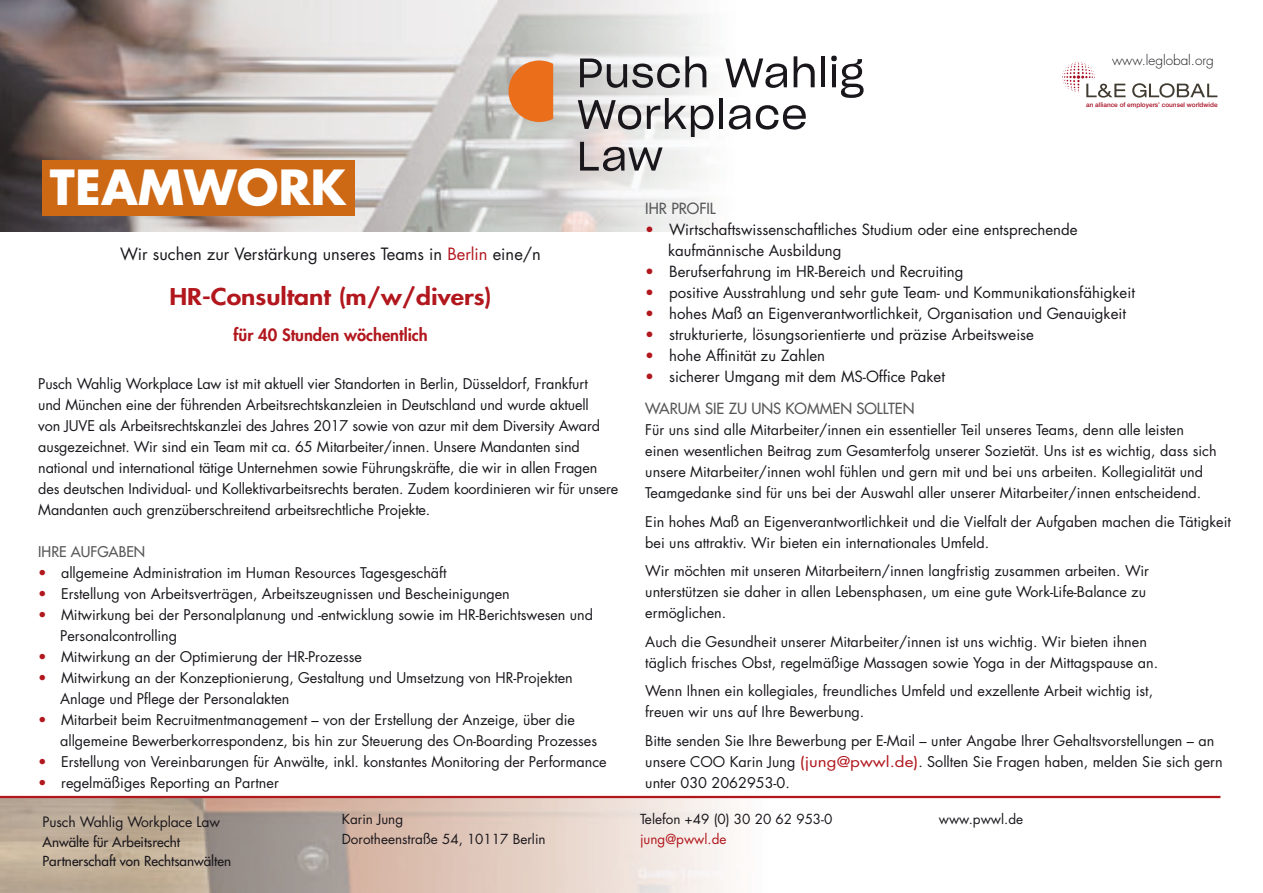
<style>
.page{position:relative;width:1263px;height:893px;background:#fff}
.page>*{position:absolute;margin:0;border:0;box-sizing:border-box;transform-origin:0 0}
.t1{font:700 47.1px "Futura Std";color:#fff}
.t2{font:800 22.5px "Futura Std";color:#b1171d;scale:1.18 1}
.t3{font:16.5px "Futura Std";color:#1a171c}
.t4{font:800 16.5px "Futura Std";color:#b1171d}
.t5{font:15px/21px "Futura Std";color:#1a171c}
.t6{font:500 15px "Futura Std";color:#58585a}
.t7{font:14.4px/21px "Futura Std";letter-spacing:-.005em;color:#1a171c}
.t8{font:500 14.4px "Futura Std";color:#58585a}
.t9{font:13.95px "Futura Std";letter-spacing:-.01em;color:#1a171c}
.t10{font:13.5px/19.5px "Futura Std";color:#1a171c}
.t11{font:500 13.5px/19.5px "Futura Std";color:#1a171c}
.t12{font:300 13.5px "Futura Std";color:#1a171c}
.t13{font:13.5px "Futura Std";color:#b1171d}
.t14{font:500 6.45px "Helvetica Neue";color:#a70d22}
.s1{color:#b1171d}
</style>
<div class="page">
<img style="left:0;top:0;width:1218px;height:232px">
<svg style="left:1132px;top:83px;width:85px;height:15px"></svg>
<svg style="left:1062px;top:62px;width:63px;height:36px"></svg>
<hr style="left:0;top:796px;width:1220px;height:2px;background:#b1171d">
<div style="left:43px;top:160px;width:312px;height:55px;background:#cd6815"></div>
<svg style="left:580px;top:56px;width:126px;height:32px"></svg>
<svg style="left:725px;top:59px;width:62px;height:29px"></svg>
<svg style="left:794px;top:56px;width:21px;height:31px"></svg>
<hr style="left:821px;top:56px;width:4px;height:31px;background:#1a171c">
<svg style="left:831px;top:56px;width:33px;height:42px"></svg>
<hr style="left:719px;top:98px;width:4px;height:31px;background:#1a171c">
<svg style="left:729px;top:105px;width:21px;height:25px"></svg>
<svg style="left:756px;top:105px;width:50px;height:25px"></svg>
<svg style="left:578px;top:98px;width:135px;height:73px"></svg>
<svg style="left:508px;top:61px;width:45px;height:61px;background:#e57c37"></svg>
<p class="t12" style="left:1112px;top:52px;width:103px">www.leglobal.org</p>
<h1 class="t1" style="left:50px;top:156px;width:298px">TEAMWORK</h1>
<p class="t3" style="left:120px;top:243px;width:422px">Wir suchen zur Verstärkung unseres Teams in <span class="s1">Berlin</span> eine/n</p>
<h2 class="t2" style="left:169px;top:282px;width:275px">HR-Consultant (m/w/divers)</h2>
<p class="t4" style="left:233px;top:324px;width:196px">für 40 Stunden wöchentlich</p>
<p class="t7" style="left:38px;top:374px;width:582px">Pusch Wahlig Workplace Law ist mit aktuell vier Standorten in Berlin, Düsseldorf, Frankfurt<br>und München eine der führenden Arbeitsrechtskanzleien in Deutschland und wurde aktuell<br>von JUVE als Arbeitsrechtskanzlei des Jahres 2017 sowie von azur mit dem Diversity Award ausgezeichnet. Wir sind ein Team mit ca. 65 Mitarbeiter/innen. Unsere Mandanten sind national und international tätige Unternehmen sowie Führungskräfte, die wir in allen Fragen des deutschen Individual- und Kollektivarbeitsrechts beraten. Zudem koordinieren wir für unsere Mandanten auch grenzüberschreitend arbeitsrechtliche Projekte.</p>
<p class="t8" style="left:38px;top:543px;width:108px">IHRE AUFGABEN</p>
<p class="t7" style="left:38px;top:563px;width:410px"><span class="s1">•</span> allgemeine Administration im Human Resources Tagesgeschäft</p>
<p class="t7" style="left:38px;top:584px;width:473px"><span class="s1">•</span> Erstellung von Arbeitsverträgen, Arbeitszeugnissen und Bescheinigungen</p>
<p class="t7" style="left:60px;top:605px;width:534px;text-indent:-22px"><span class="s1">•</span> Mitwirkung bei der Personalplanung und -entwicklung sowie im HR-Berichtswesen und<br>Personalcontrolling</p>
<p class="t7" style="left:38px;top:647px;width:325px"><span class="s1">•</span> Mitwirkung an der Optimierung der HR-Prozesse</p>
<p class="t7" style="left:60px;top:668px;width:514px;text-indent:-22px"><span class="s1">•</span> Mitwirkung an der Konzeptionierung, Gestaltung und Umsetzung von HR-Projekten<br>Anlage und Pflege der Personalakten</p>
<p class="t7" style="left:60px;top:710px;width:538px;text-indent:-22px"><span class="s1">•</span> Mitarbeit beim Recruitmentmanagement – von der Erstellung der Anzeige, über die allgemeine Bewerberkorrespondenz, bis hin zur Steuerung des On-Boarding Prozesses</p>
<p class="t7" style="left:38px;top:752px;width:570px"><span class="s1">•</span> Erstellung von Vereinbarungen für Anwälte, inkl. konstantes Monitoring der Performance</p>
<p class="t7" style="left:38px;top:773px;width:242px"><span class="s1">•</span> regelmäßiges Reporting an Partner</p>
<p class="t14" style="left:1086px;top:99px;width:133px">an alliance of employers’ counsel worldwide</p>
<p class="t6" style="left:645px;top:199px;width:72px">IHR PROFIL</p>
<p class="t5" style="left:668px;top:219px;width:411px;text-indent:-23px"><span class="s1">•</span> Wirtschaftswissenschaftliches Studium oder eine entsprechende kaufmännische Ausbildung</p>
<p class="t5" style="left:645px;top:261px;width:320px"><span class="s1">•</span> Berufserfahrung im HR-Bereich und Recruiting</p>
<p class="t5" style="left:645px;top:282px;width:491px"><span class="s1">•</span> positive Ausstrahlung und sehr gute Team- und Kommunikationsfähigkeit</p>
<p class="t5" style="left:645px;top:303px;width:482px"><span class="s1">•</span> hohes Maß an Eigenverantwortlichkeit, Organisation und Genauigkeit</p>
<p class="t5" style="left:645px;top:324px;width:390px"><span class="s1">•</span> strukturierte, lösungsorientierte und präzise Arbeitsweise</p>
<p class="t5" style="left:645px;top:345px;width:181px"><span class="s1">•</span> hohe Affinität zu Zahlen</p>
<p class="t5" style="left:645px;top:366px;width:301px"><span class="s1">•</span> sicherer Umgang mit dem MS-Office Paket</p>
<p class="t6" style="left:645px;top:399px;width:271px">WARUM SIE ZU UNS KOMMEN SOLLTEN</p>
<p class="t7" style="left:645px;top:420px;width:573px">Für uns sind alle Mitarbeiter/innen ein essentieller Teil unseres Teams, denn alle leisten einen wesentlichen Beitrag zum Gesamterfolg unserer Sozietät. Uns ist es wichtig, dass sich unsere Mitarbeiter/innen wohl fühlen und gern mit und bei uns arbeiten. Kollegialität und Teamgedanke sind für uns bei der Auswahl aller unserer Mitarbeiter/innen entscheidend.</p>
<p class="t7" style="left:645px;top:511px;width:587px">Ein hohes Maß an Eigenverantwortlichkeit und die Vielfalt der Aufgaben machen die Tätigkeit bei uns attraktiv. Wir bieten ein internationales Umfeld.</p>
<p class="t7" style="left:645px;top:561px;width:505px">Wir möchten mit unseren Mitarbeitern/innen langfristig zusammen arbeiten. Wir unterstützen sie daher in allen Lebensphasen, um eine gute Work-Life-Balance zu ermöglichen.</p>
<p class="t7" style="left:645px;top:631px;width:514px">Auch die Gesundheit unserer Mitarbeiter/innen ist uns wichtig. Wir bieten ihnen täglich frisches Obst, regelmäßige Massagen sowie Yoga in der Mittagspause an.</p>
<p class="t7" style="left:645px;top:681px;width:509px">Wenn Ihnen ein kollegiales, freundliches Umfeld und exzellente Arbeit wichtig ist, freuen wir uns auf Ihre Bewerbung.</p>
<p class="t7" style="left:645px;top:730px;width:579px">Bitte senden Sie Ihre Bewerbung per E-Mail – unter Angabe Ihrer Gehaltsvorstellungen – an unsere COO Karin Jung <span class="s1">(jung@pwwl.de)</span>. Sollten Sie Fragen haben, melden Sie sich gern unter 030 2062953-0.</p>
<p class="t9" style="left:43px;top:813px;width:179px">Pusch Wahlig Workplace Law</p>
<p class="t11" style="left:43px;top:832px;width:190px">Anwälte für Arbeitsrecht<br>Partnerschaft von Rechtsanwälten</p>
<p class="t10" style="left:342px;top:810px;width:205px">Karin Jung<br>Dorotheenstraße 54, 10117 Berlin</p>
<p class="t10" style="left:640px;top:810px;width:194px">Telefon +49 (0) 30 20 62 953-0</p>
<p class="t13" style="left:640px;top:830px;width:88px">jung@pwwl.de</p>
<p class="t10" style="left:939px;top:810px;width:86px">www.pwwl.de</p>
</div>
